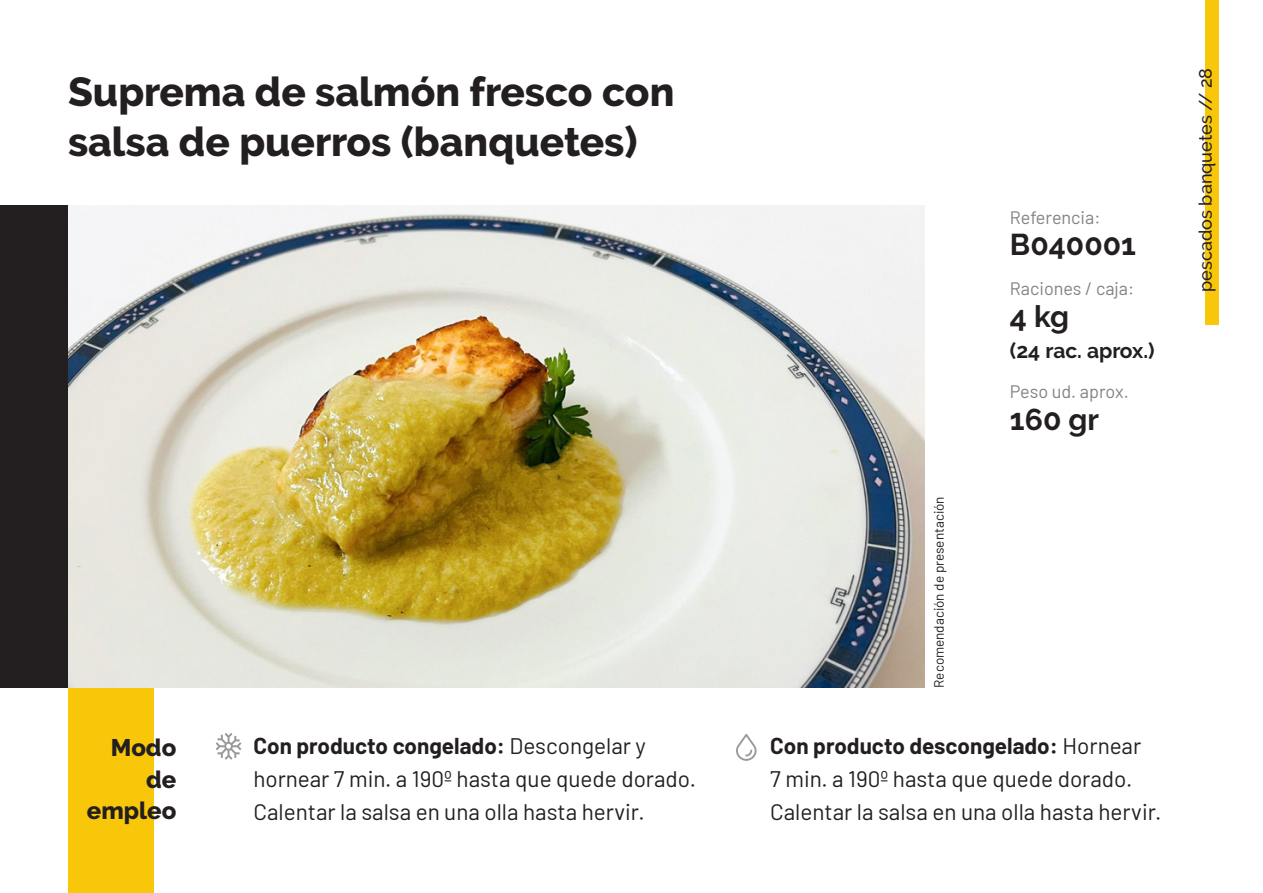
<style>
.page{position:relative;width:1263px;height:893px;background:#fff}
.page>*{position:absolute;margin:0;border:0;box-sizing:border-box;transform-origin:0 0}
.t1{font:800 40.5px "Raleway";color:#231f20}
.t2{font:700 30px "Raleway";color:#231f20}
.t3{font:800 24px "Raleway";color:#231f20}
.t4{font:22.5px/33px "Barlow";color:#231f20}
.t5{font:700 21px "Raleway";color:#231f20}
.t6{font:18px "Barlow";color:#808285}
.t7{font:500 18px "Raleway";color:#231f20}
.t8{font:13.5px "Barlow";color:#231f20}
.s1{font-weight:700}
</style>
<div class="page">
<div style="left:1205px;top:0;width:14px;height:325px;background:#f9c709"></div>
<div style="left:68px;top:687px;width:85px;height:206px;background:#f9c709"></div>
<div style="left:0;top:205px;width:68px;height:482px;background:#231f20"></div>
<svg style="left:736px;top:734px;width:21px;height:27px"></svg>
<svg style="left:216px;top:733px;width:25px;height:27px"></svg>
<img style="left:68px;top:205px;width:857px;height:482px">
<p class="t1" style="left:68px;top:69px;width:608px">Suprema de salmón fresco con</p>
<p class="t1" style="left:68px;top:118px;width:571px">salsa de puerros (banquetes)</p>
<p class="t3" style="left:111px;top:734px;width:67px">Modo</p>
<p class="t3" style="left:146px;top:766px;width:32px">de</p>
<p class="t3" style="left:87px;top:797px;width:91px">empleo</p>
<p class="t4" style="left:253px;top:728px;width:444px"><span class="s1">Con producto congelado:</span> Descongelar y hornear 7 min. a 190º hasta que quede dorado.<br>Calentar la salsa en una olla hasta hervir.</p>
<p class="t8" style="left:929px;top:688px;width:193px;rotate:-90deg">Recomendación de presentación</p>
<p class="t6" style="left:1010px;top:204px;width:92px">Referencia:</p>
<p class="t2" style="left:1010px;top:227px;width:128px">B040001</p>
<p class="t6" style="left:1010px;top:276px;width:126px">Raciones / caja:</p>
<p class="t2" style="left:1010px;top:299px;width:61px">4 kg</p>
<p class="t5" style="left:1010px;top:339px;width:146px">(24 rac. aprox.)</p>
<p class="t6" style="left:1010px;top:379px;width:120px">Peso ud. aprox.</p>
<p class="t2" style="left:1010px;top:402px;width:91px">160 gr</p>
<p class="t4" style="left:770px;top:728px;width:393px"><span class="s1">Con producto descongelado:</span> Hornear<br>7 min. a 190º hasta que quede dorado.<br>Calentar la salsa en una olla hasta hervir.</p>
<p class="t7" style="left:1195px;top:292px;width:225px;rotate:-90deg">pescados banquetes // 28</p>
</div>
